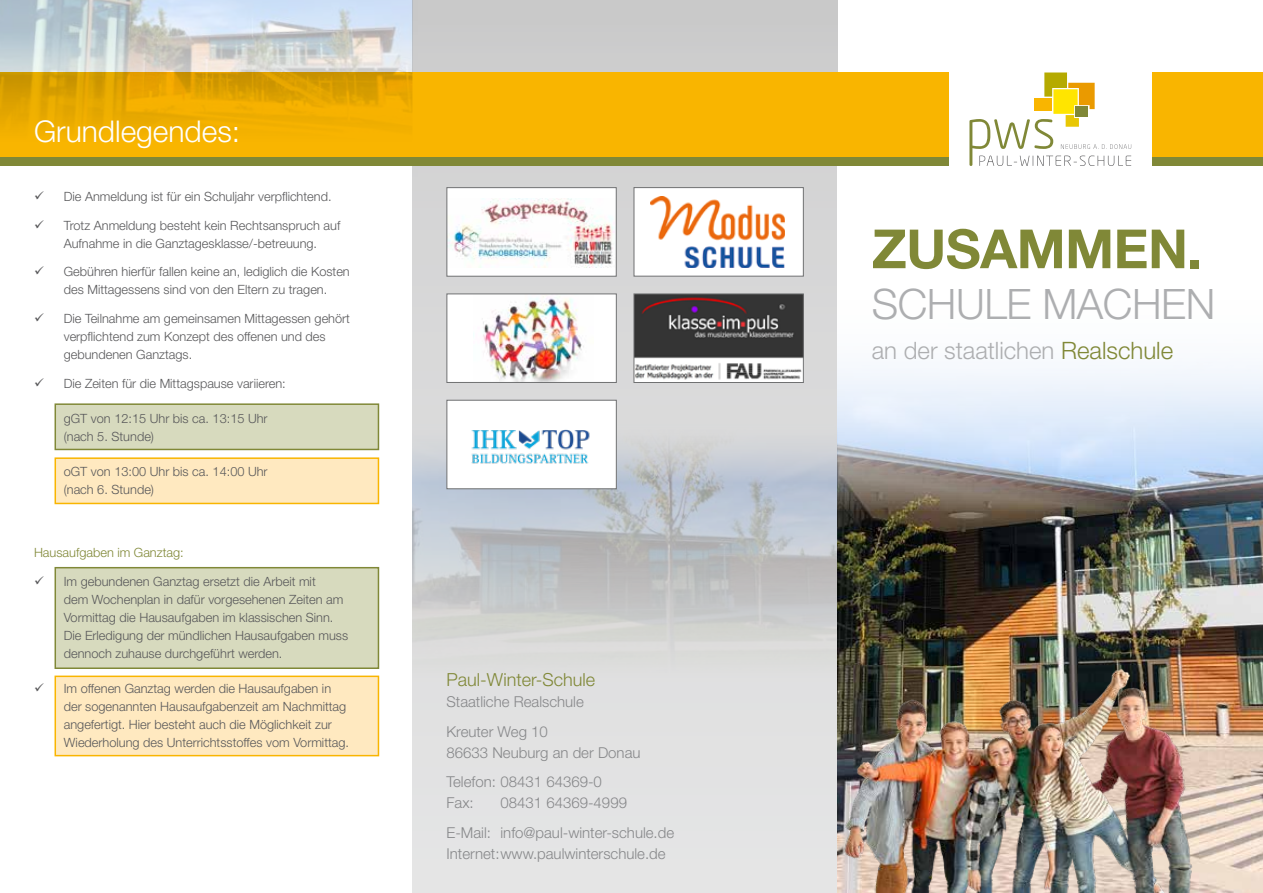
<style>
.page{position:relative;width:1263px;height:893px;background:#fff}
.page>*{position:absolute;margin:0;border:0;box-sizing:border-box;transform-origin:0 0}
.t1{font:700 54px "Helvetica Neue LT Std";letter-spacing:-.01em;color:#808837}
.t2{font:300 42px "Helvetica Neue LT Std";letter-spacing:-.01em;color:#adaeb0}
.t3{font:300 30px "Helvetica Neue LT Std";color:#fff}
.t4{font:300 24px "Helvetica Neue LT Std";color:#adaeb0}
.t5{font:300 18px "Helvetica Neue LT Std";color:#808837}
.t6{font:300 15px/29.5px "Helvetica Neue LT Std";color:#87888a}
.t7{font:300 12.75px/18px "Helvetica Neue LT Std";color:#58585a}
.t8{font:300 12.75px "Helvetica Neue LT Std";color:#808837}
.s1{color:#808837}
</style>
<div class="page">
<div style="left:55px;top:567px;width:324px;height:102px;background:#d7dabe;border:2px solid #808837"></div>
<div style="left:55px;top:676px;width:324px;height:80px;background:#ffe9c0;border:2px solid #f9b500"></div>
<div style="left:55px;top:403px;width:324px;height:47px;background:#d7dabe;border:2px solid #808837"></div>
<div style="left:55px;top:457px;width:324px;height:47px;background:#ffe9c0;border:2px solid #f9b500"></div>
<svg style="left:412px;top:0;width:426px;height:893px;background:#dadada"></svg>
<div style="left:0;top:72px;width:1263px;height:85px;background:#f9b500"></div>
<div style="left:0;top:157px;width:1263px;height:9px;background:#808837"></div>
<img style="left:838px;top:510px;width:425px;height:383px">
<svg style="left:838px;top:368px;width:425px;height:142px;background:#c2cad4"></svg>
<img style="left:827px;top:663px;width:390px;height:230px">
<img style="left:0;top:0;width:412px;height:130px">
<img style="left:412px;top:419px;width:426px;height:304px">
<img style="left:446px;top:187px;width:171px;height:90px">
<img style="left:446px;top:293px;width:171px;height:90px">
<svg style="left:446px;top:399px;width:171px;height:90px"></svg>
<svg style="left:633px;top:293px;width:171px;height:90px"></svg>
<svg style="left:633px;top:187px;width:171px;height:90px"></svg>
<div style="left:949px;top:52px;width:202px;height:135px;background:#fff"></div>
<svg style="left:969px;top:73px;width:162px;height:93px"></svg>
<h3 class="t3" style="left:34px;top:113px;width:208px">Grundlegendes:</h3>
<p class="t7" style="left:34px;top:187px;width:299px">✓ Die Anmeldung ist für ein Schuljahr verpflichtend.</p>
<p class="t7" style="left:34px;top:216px;width:308px;text-align:center">✓ Trotz Anmeldung besteht kein Rechtsanspruch auf<br>Aufnahme in die Ganztagesklasse/-betreuung.</p>
<p class="t7" style="left:34px;top:263px;width:317px;text-align:center">✓ Gebühren hierfür fallen keine an, lediglich die Kosten des Mittagessens sind von den Eltern zu tragen.</p>
<p class="t7" style="left:64px;top:309px;width:288px;text-indent:-30px">✓ Die Teilnahme am gemeinsamen Mittagessen gehört verpflichtend zum Konzept des offenen und des gebundenen Ganztags.</p>
<p class="t7" style="left:34px;top:374px;width:253px">✓ Die Zeiten für die Mittagspause variieren:</p>
<p class="t7" style="left:64px;top:409px;width:205px">gGT von 12:15 Uhr bis ca. 13:15 Uhr (nach 5. Stunde)</p>
<p class="t7" style="left:64px;top:462px;width:205px">oGT von 13:00 Uhr bis ca. 14:00 Uhr (nach 6. Stunde)</p>
<p class="t8" style="left:34px;top:545px;width:151px">Hausaufgaben im Ganztag:</p>
<p class="t7" style="left:64px;top:572px;width:286px;text-indent:-30px">✓ Im gebundenen Ganztag ersetzt die Arbeit mit<br>dem Wochenplan in dafür vorgesehenen Zeiten am Vormittag die Hausaufgaben im klassischen Sinn.<br>Die Erledigung der mündlichen Hausaufgaben muss dennoch zuhause durchgeführt werden.</p>
<p class="t7" style="left:64px;top:679px;width:287px;text-indent:-30px">✓ Im offenen Ganztag werden die Hausaufgaben in der sogenannten Hausaufgabenzeit am Nachmittag angefertigt. Hier besteht auch die Möglichkeit zur Wiederholung des Unterrichtsstoffes vom Vormittag.</p>
<h3 class="t5" style="left:446px;top:669px;width:150px">Paul-Winter-Schule</h3>
<p class="t6" style="left:446px;top:687px;width:139px">Staatliche Realschule<br>Kreuter Weg 10</p>
<p class="t6" style="left:446px;top:737px;width:195px">86633 Neuburg an der Donau<br>Telefon: 08431 64369-0</p>
<p class="t6" style="left:446px;top:788px;width:29px">Fax:</p>
<p class="t6" style="left:446px;top:788px;width:229px;text-align:center">08431 64369-4999<br>E-Mail: info@paul-winter-schule.de</p>
<p class="t6" style="left:446px;top:838px;width:221px">Internet:www.paulwinterschule.de</p>
<h1 class="t1" style="left:872px;top:216px;width:332px">ZUSAMMEN.</h1>
<h2 class="t2" style="left:872px;top:279px;width:345px">SCHULE MACHEN</h2>
<h3 class="t4" style="left:872px;top:336px;width:303px">an der staatlichen <span class="s1">Realschule</span></h3>
</div>
